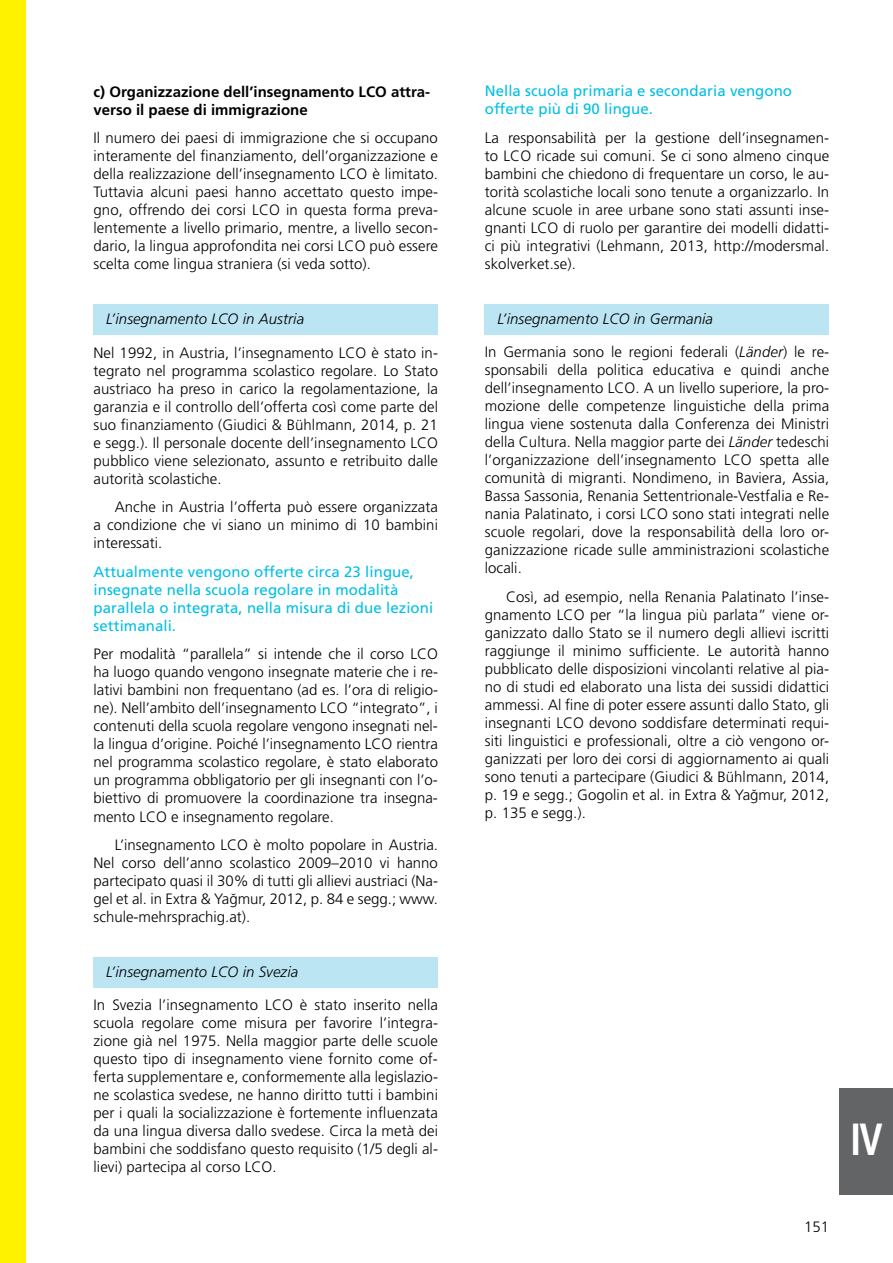
<style>
.page{position:relative;width:893px;height:1263px;background:#fff}
.page>*{position:absolute;margin:0;border:0;box-sizing:border-box;transform-origin:0 0}
.t1{font:700 condensed 45px "Frutiger";color:#fff;scale:.9 1}
.t2{font:300 15px/18px "Frutiger";letter-spacing:.005em;color:#000;text-align:justify}
.t3{font:15px/18px "Frutiger LT";letter-spacing:.005em;color:#00bfe4}
.t4{font:italic 300 15px "Frutiger";letter-spacing:.005em;color:#000}
.t5{font:700 15px/18px "Frutiger";color:#000}
.s1{font-family:"Frutiger LT Pro"}
.s2{font-style:italic}
</style>
<div class="page">
<div style="left:0;top:0;width:26px;height:1263px;background:#fff200"></div>
<div style="left:94px;top:304px;width:344px;height:31px;background:#bce5f4"></div>
<div style="left:94px;top:957px;width:344px;height:31px;background:#bce5f4"></div>
<div style="left:485px;top:304px;width:344px;height:30px;background:#bce5f4"></div>
<div style="left:840px;top:1089px;width:53px;height:106px;background:#636466"></div>
<p class="t5" style="left:94px;top:82px;width:338px">c) Organizzazione dell’insegnamento LCO attra&shy;verso il paese di immigrazione</p>
<p class="t2" style="left:94px;top:129px;width:346px">Il numero dei paesi di immigrazione che si occupano interamente del finanziamento, dell’organizzazione e della realizzazione dell’insegnamento LCO è limitato.<br>Tuttavia alcuni paesi hanno accettato questo impe&shy;gno, offrendo dei corsi LCO in questa forma preva&shy;lentemente a livello primario, mentre, a livello secon&shy;dario, la lingua approfondita nei corsi LCO può essere scelta come lingua straniera (si veda sotto).</p>
<p class="t4" style="left:106px;top:310px;width:199px">L’insegnamento LCO in Austria</p>
<p class="t2" style="left:94px;top:343px;width:346px">Nel 1992, in Austria, l’insegnamento LCO è stato in&shy;tegrato nel programma scolastico regolare. Lo Stato austriaco ha preso in carico la regolamentazione, la garanzia e il controllo dell’offerta così come parte del suo finanziamento (Giudici &amp; Bühlmann, 2014, p. 21 e segg.). Il personale docente dell’insegnamento LCO pubblico viene selezionato, assunto e retribuito dalle autorità scolastiche.</p>
<p class="t2" style="left:94px;top:498px;width:346px;text-indent:21px">Anche in Austria l’offerta può essere organizzata a condizione che vi siano un minimo di 10 bambini interessati.</p>
<p class="t3" style="left:94px;top:563px;width:341px">Attualmente vengono offerte circa 23 lingue, insegnate nella scuola regolare in modalità parallela o integrata, nella misura di due lezioni settimanali.</p>
<p class="t2" style="left:94px;top:645px;width:346px">Per modalità “parallela” si intende che il corso LCO ha luogo quando vengono insegnate materie che i re&shy;lativi bambini non frequentano (ad es. l’ora di religio&shy;ne). Nell’ambito dell’insegnamento LCO “integrato”, i contenuti della scuola regolare vengono insegnati nel&shy;la lingua d’origine. Poiché l’insegnamento LCO rientra nel programma scolastico regolare, è stato elaborato un programma obbligatorio per gli insegnanti con l’o&shy;biettivo di promuovere la coordinazione tra insegna&shy;mento LCO e insegnamento regolare.</p>
<p class="t2" style="left:94px;top:836px;width:346px;text-indent:21px">L’insegnamento LCO è molto popolare in Austria.<br>Nel corso dell’anno scolastico 2009–2010 vi hanno partecipato quasi il 30% di tutti gli allievi austriaci (Na&shy;gel et al. in Extra &amp; Ya<span class="s1">ğ</span>mur, 2012, p. 84 e segg.; www. schule-mehrsprachig.at).</p>
<p class="t4" style="left:106px;top:963px;width:193px">L’insegnamento LCO in Svezia</p>
<p class="t2" style="left:94px;top:996px;width:346px">In Svezia l’insegnamento LCO è stato inserito nella scuola regolare come misura per favorire l’integra&shy;zione già nel 1975. Nella maggior parte delle scuole questo tipo di insegnamento viene fornito come of&shy;ferta supplementare e, conformemente alla legislazio&shy;ne scolastica svedese, ne hanno diritto tutti i bambini per i quali la socializzazione è fortemente influenzata da una lingua diversa dallo svedese. Circa la metà dei bambini che soddisfano questo requisito (1/5 degli al&shy;lievi) partecipa al corso LCO.</p>
<p class="t3" style="left:485px;top:82px;width:309px">Nella scuola primaria e secondaria vengono offerte più di 90 lingue.</p>
<p class="t2" style="left:485px;top:129px;width:346px">La responsabilità per la gestione dell’insegnamen&shy;to LCO ricade sui comuni. Se ci sono almeno cinque bambini che chiedono di frequentare un corso, le au&shy;torità scolastiche locali sono tenute a organizzarlo. In alcune scuole in aree urbane sono stati assunti inse&shy;gnanti LCO di ruolo per garantire dei modelli didatti&shy;ci più integrativi (Lehmann, 2013, http://modersmal. skolverket.se).</p>
<p class="t4" style="left:497px;top:310px;width:217px">L’insegnamento LCO in Germania</p>
<p class="t2" style="left:485px;top:343px;width:346px">In Germania sono le regioni federali (<span class="s2">Länder</span>) le re&shy;sponsabili della politica educativa e quindi anche dell’insegnamento LCO. A un livello superiore, la pro&shy;mozione delle competenze linguistiche della prima lingua viene sostenuta dalla Conferenza dei Ministri della Cultura. Nella maggior parte dei <span class="s2">Länder</span> tedeschi l’organizzazione dell’insegnamento LCO spetta alle comunità di migranti. Nondimeno, in Baviera, Assia, Bassa Sassonia, Renania Settentrionale-Vestfalia e Re&shy;nania Palatinato, i corsi LCO sono stati integrati nelle scuole regolari, dove la responsabilità della loro or&shy;ganizzazione ricade sulle amministrazioni scolastiche locali.</p>
<p class="t2" style="left:485px;top:587px;width:346px;text-indent:21px">Così, ad esempio, nella Renania Palatinato l’inse&shy;gnamento LCO per “la lingua più parlata” viene or&shy;ganizzato dallo Stato se il numero degli allievi iscritti raggiunge il minimo sufficiente. Le autorità hanno pubblicato delle disposizioni vincolanti relative al pia&shy;no di studi ed elaborato una lista dei sussidi didattici ammessi. Al fine di poter essere assunti dallo Stato, gli insegnanti LCO devono soddisfare determinati requi&shy;siti linguistici e professionali, oltre a ciò vengono or&shy;ganizzati per loro dei corsi di aggiornamento ai quali sono tenuti a partecipare (Giudici &amp; Bühlmann, 2014, p. 19 e segg.; Gogolin et al. in Extra &amp; Ya<span class="s1">ğ</span>mur, 2012, p. 135 e segg.).</p>
<p class="t2" style="left:804px;top:1218px;width:27px">151</p>
<h1 class="t1" style="left:850px;top:1113px;width:38px">IV</h1>
</div>
